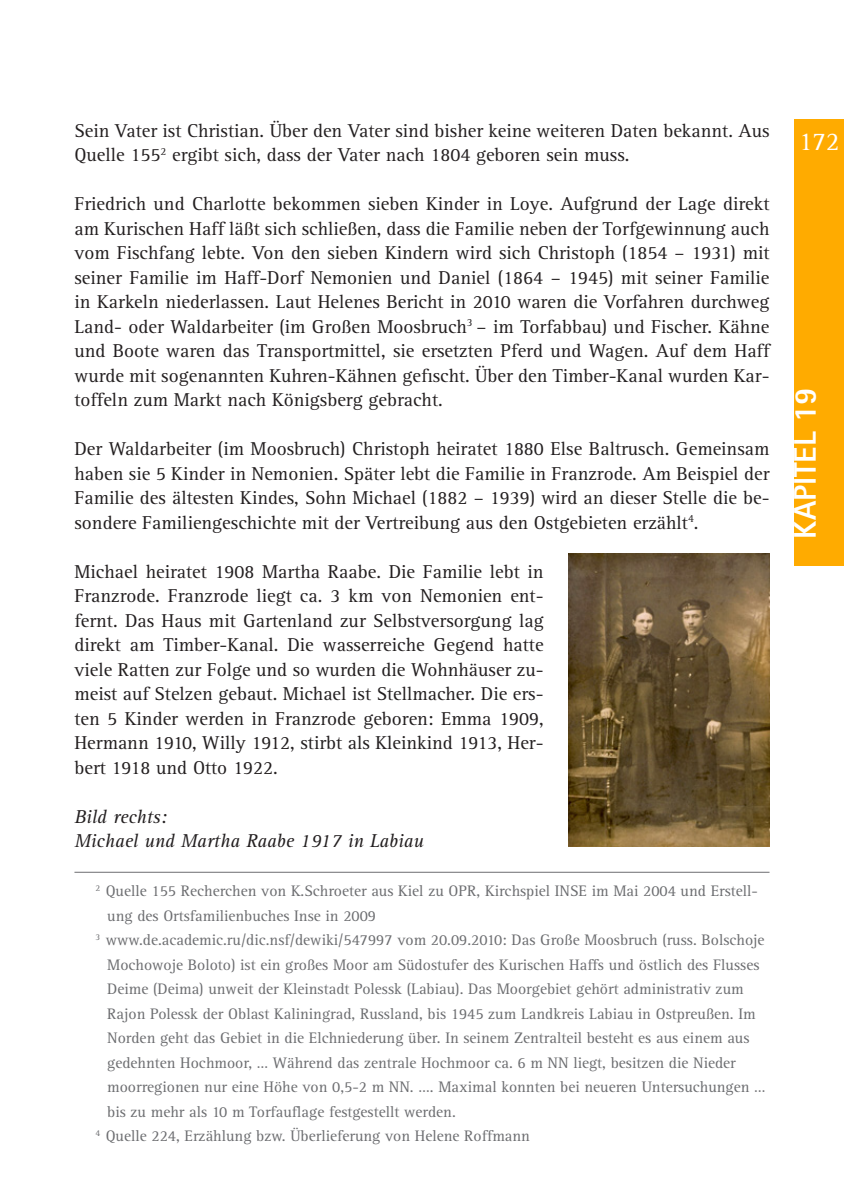
<style>
.page{position:relative;width:844px;height:1191px;background:#fff}
.page>*{position:absolute;margin:0;border:0;box-sizing:border-box;transform-origin:0 0}
.Kapitel{font:800 31.5px "Rotis Sans Serif Std";color:#fff}
.t1{font:26.25px "Rotis Serif Std";color:#fff}
.Fließtext{font:19.25px/24.5px "Rotis Serif Std";color:#231f20;text-align:justify}
.Fließtext-2{font:italic 19.25px "Rotis Serif Std";color:#231f20}
.Fußnote{font:15.75px/24.5px "Rotis Serif Std";color:#6c6d70}
</style>
<div class="page">
<div style="left:794px;top:119px;width:49px;height:446px;background:#ffab00"></div>
<hr style="left:74px;top:872px;width:695px;height:1px;background:#6c6d70">
<img style="left:568px;top:553px;width:201px;height:293px">
<p class="Fließtext" style="left:74px;top:118px;width:696px">Sein Vater ist Christian. Über den Vater sind bisher keine weiteren Daten bekannt. Aus<br>Quelle 155<sup>2</sup> ergibt sich, dass der Vater nach 1804 geboren sein muss.</p>
<p class="Fließtext" style="left:74px;top:192px;width:696px">Friedrich und Charlotte bekommen sieben Kinder in Loye. Aufgrund der Lage direkt am Kurischen Haff läßt sich schließen, dass die Familie neben der Torfgewinnung auch vom Fischfang lebte. Von den sieben Kindern wird sich Christoph (1854 – 1931) mit seiner Familie im Haff-Dorf Nemonien und Daniel (1864 – 1945) mit seiner Familie in Karkeln niederlassen. Laut Helenes Bericht in 2010 waren die Vorfahren durchweg Land- oder Waldarbeiter (im Großen Moosbruch<sup>3</sup> – im Torfabbau) und Fischer. Kähne und Boote waren das Transportmittel, sie ersetzten Pferd und Wagen. Auf dem Haff wurde mit sogenannten Kuhren-Kähnen gefischt. Über den Timber-Kanal wurden Kar&shy;toffeln zum Markt nach Königsberg gebracht.</p>
<p class="Fließtext" style="left:74px;top:437px;width:696px">Der Waldarbeiter (im Moosbruch) Christoph heiratet 1880 Else Baltrusch. Gemeinsam haben sie 5 Kinder in Nemonien. Später lebt die Familie in Franzrode. Am Beispiel der Familie des ältesten Kindes, Sohn Michael (1882 – 1939) wird an dieser Stelle die be&shy;sondere Familiengeschichte mit der Vertreibung aus den Ostgebieten erzählt<sup>4</sup>.</p>
<p class="Fließtext" style="left:74px;top:559px;width:470px">Michael heiratet 1908 Martha Raabe. Die Familie lebt in Franzrode. Franzrode liegt ca. 3 km von Nemonien ent&shy;fernt. Das Haus mit Gartenland zur Selbstversorgung lag direkt am Timber-Kanal. Die wasserreiche Gegend hatte viele Ratten zur Folge und so wurden die Wohnhäuser zu&shy;meist auf Stelzen gebaut. Michael ist Stellmacher. Die ers&shy;ten 5 Kinder werden in Franzrode geboren: Emma 1909, Hermann 1910, Willy 1912, stirbt als Kleinkind 1913, Her&shy;bert 1918 und Otto 1922.</p>
<p class="Fließtext-2" style="left:74px;top:805px;width:94px">Bild rechts:</p>
<p class="Fließtext-2" style="left:74px;top:830px;width:351px">Michael und Martha Raabe 1917 in Labiau</p>
<p class="Fußnote" style="left:107px;top:879px;width:652px;text-indent:-12px"><sup>2</sup> Quelle 155 Recherchen von K.Schroeter aus Kiel zu OPR, Kirchspiel INSE im Mai 2004 und Erstell&shy;ung des Ortsfamilienbuches Inse in 2009</p>
<p class="Fußnote" style="left:107px;top:928px;width:659px;text-indent:-12px"><sup>3</sup> www.de.academic.ru/dic.nsf/dewiki/547997 vom 20.09.2010: Das Große Moosbruch (russ. Bolschoje Mochowoje Boloto) ist ein großes Moor am Südostufer des Kurischen Haffs und östlich des Flusses Deime (Deima) unweit der Kleinstadt Polessk (Labiau). Das Moorgebiet gehört administrativ zum Rajon Polessk der Oblast Kaliningrad, Russland, bis 1945 zum Landkreis Labiau in Ostpreußen. Im Norden geht das Gebiet in die Elchniederung über. In seinem Zentralteil besteht es aus einem aus gedehnten Hochmoor, … Während das zentrale Hochmoor ca. 6 m NN liegt, besitzen die Nieder moorregionen nur eine Höhe von 0,5-2 m NN. …. Maximal konnten bei neueren Untersuchungen … bis zu mehr als 10 m Torfauflage festgestellt werden.</p>
<p class="Fußnote" style="left:95px;top:1124px;width:436px"><sup>4</sup> Quelle 224, Erzählung bzw. Überlieferung von Helene Roffmann</p>
<h2 class="t1" style="left:798px;top:126px;width:42px">172</h2>
<p class="Kapitel" style="left:785px;top:538px;width:153px;rotate:-90deg">KAPITEL 19</p>
</div>
